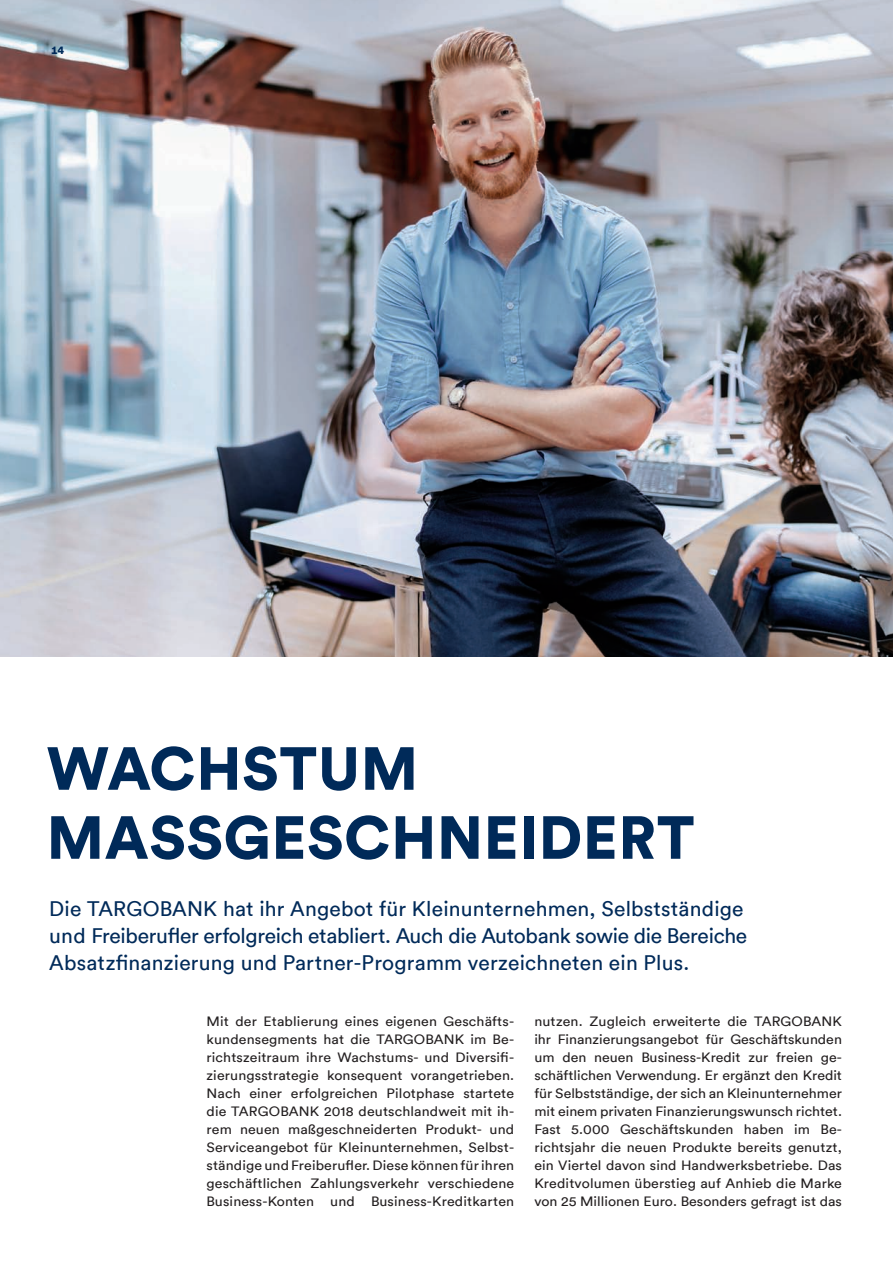
<style>
.page{position:relative;width:893px;height:1263px;background:#fff}
.page>*{position:absolute;margin:0;border:0;box-sizing:border-box;transform-origin:0 0}
.t1{font:900 60px/69px "Circular Pro TT";letter-spacing:.01em;color:#002a59}
.t2{font:21px/27px "Circular Pro TT";letter-spacing:.01em;color:#002a59}
.t3{font:13.5px/18px "Circular Pro TT";letter-spacing:.01em;color:#231f20;text-align:justify;scale:1.05 1}
.t4{font:900 11.25px "Circular Pro TT";color:#002a59}
</style>
<div class="page">
<img style="left:0;top:0;width:893px;height:656px">
<p class="t4" style="left:51px;top:42px;width:15px">14</p>
<h1 class="t1" style="left:47px;top:732px;width:649px">WACHSTUM<br>MASSGESCHNEIDERT</h1>
<h2 class="t2" style="left:49px;top:894px;width:700px">Die TARGOBANK hat ihr Angebot für Kleinunternehmen, Selbstständige und Freiberufler erfolgreich etabliert. Auch die Autobank sowie die Bereiche<br>Absatzfinanzierung und Partner-Programm verzeichneten ein Plus.</h2>
<p class="t3" style="left:207px;top:1012px;width:294px">Mit der Etablierung eines eigenen Geschäfts&shy;kundensegments hat die TARGOBANK im Be&shy;richtszeitraum ihre Wachstums- und Diversifi&shy;zierungsstrategie konsequent vorangetrieben.<br>Nach einer erfolgreichen Pilotphase startete die TARGOBANK 2018 deutschlandweit mit ih&shy;rem neuen maßgeschneiderten Produkt- und Serviceangebot für Kleinunternehmen, Selbst&shy;ständige und Freiberufler. Diese können für ihren geschäftlichen Zahlungsverkehr verschiedene Business-Konten und Business-Kreditkarten</p>
<p class="t3" style="left:534px;top:1012px;width:294px">nutzen. Zugleich erweiterte die TARGOBANK ihr Finanzierungsangebot für Geschäftskunden um den neuen Business-Kredit zur freien ge&shy;schäftlichen Verwendung. Er ergänzt den Kredit für Selbstständige, der sich an Kleinunternehmer mit einem privaten Finanzierungswunsch richtet.<br>Fast 5.000 Geschäftskunden haben im Be&shy;richtsjahr die neuen Produkte bereits genutzt, ein Viertel davon sind Handwerksbetriebe. Das Kreditvolumen überstieg auf Anhieb die Marke von 25 Millionen Euro. Besonders gefragt ist das</p>
</div>
